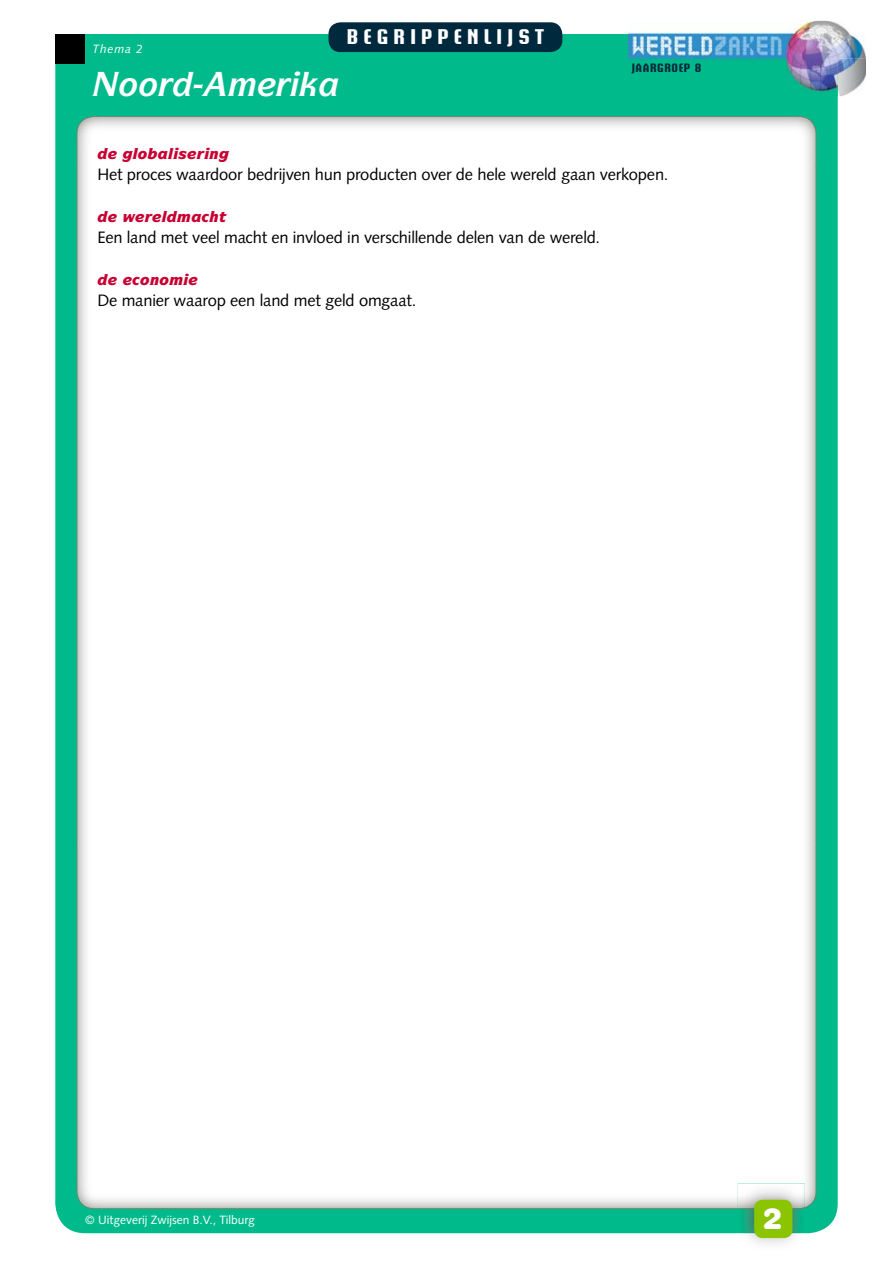
<style>
.page{position:relative;width:893px;height:1263px;background:#fff}
.page>*{position:absolute;margin:0;border:0;box-sizing:border-box;transform-origin:0 0}
.t1{font:900 29.25px "Helvetica Rounded LT Std";color:#fff}
.t2{font:700 21px "Briem Akademi Std";letter-spacing:.25em;color:#fff}
.t3{font:16.5px "Syntax LT Std";letter-spacing:-.01em;color:#000}
.t4{font:italic 900 15px "ITC Symbol Std";color:#c70132}
.t5{font:12px "Syntax LT Std";color:#fff}
.t6{font:700 12px "Briem Akademi Std";letter-spacing:.05em;color:#00293d}
.t7{font:italic 12px "Syntax LT Std";letter-spacing:.07em;color:#fff}
</style>
<div class="page">
<div style="left:55px;top:34px;width:783px;height:1199px;background:#00ba8b;border-radius:30px"></div>
<div style="left:130px;top:168px;width:675px;height:1039px;background:#fff"></div>
<img style="left:77px;top:116px;width:739px;height:52px">
<img style="left:77px;top:166px;width:53px;height:1043px">
<img style="left:805px;top:166px;width:11px;height:1042px">
<img style="left:128px;top:1207px;width:610px;height:2px">
<img style="left:738px;top:1183px;width:67px;height:61px">
<div style="left:754px;top:1200px;width:38px;height:38px;background:#8bc400;border-radius:9px"></div>
<div style="left:328px;top:22px;width:234px;height:30px;background:#00293d;border-radius:12px"></div>
<img style="left:771px;top:21px;width:95px;height:38px">
<img style="left:838px;top:59px;width:28px;height:37px">
<img style="left:629px;top:34px;width:209px;height:62px">
<div style="left:55px;top:34px;width:30px;height:30px;background:#000"></div>
<svg style="left:219px;top:151px;width:10px;height:11px"></svg>
<svg style="left:98px;top:211px;width:19px;height:11px"></svg>
<svg style="left:124px;top:214px;width:37px;height:8px"></svg>
<svg style="left:98px;top:274px;width:19px;height:11px"></svg>
<svg style="left:123px;top:277px;width:17px;height:8px"></svg>
<svg style="left:169px;top:274px;width:29px;height:11px"></svg>
<div style="left:98px;top:148px;width:112px;height:14px;background:#fff"></div>
<svg style="left:167px;top:211px;width:60px;height:11px"></svg>
<p class="t7" style="left:92px;top:41px;width:52px">Thema 2</p>
<p class="t2" style="left:347px;top:25px;width:199px">BEGRIPPENLIJST</p>
<p class="t6" style="left:632px;top:61px;width:71px">JAARGROEP 8</p>
<p class="t4" style="left:210px;top:144px;width:11px">■</p>
<p class="t3" style="left:97px;top:165px;width:572px">Het proces waardoor bedrijven hun producten over de hele wereld gaan verkopen.</p>
<p class="t4" style="left:162px;top:207px;width:6px">●</p>
<p class="t3" style="left:97px;top:228px;width:504px">Een land met veel macht en invloed in verschillende delen van de wereld.</p>
<p class="t4" style="left:140px;top:270px;width:30px">□■□</p>
<p class="t3" style="left:97px;top:291px;width:321px">De manier waarop een land met geld omgaat.</p>
<p class="t5" style="left:85px;top:1213px;width:171px">© Uitgeverij Zwijsen B.V., Tilburg</p>
<h1 class="t1" style="left:763px;top:1199px;width:21px">2</h1>
</div>
